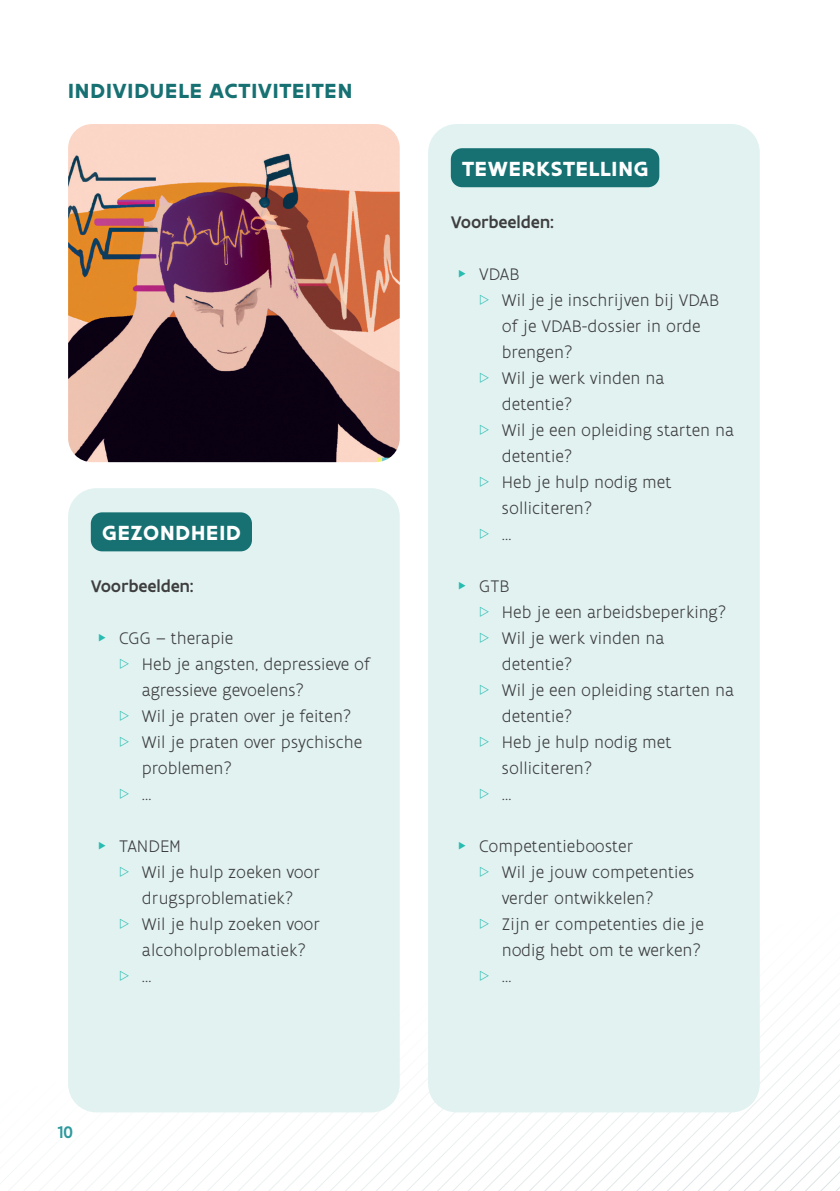
<style>
.page{position:relative;width:840px;height:1191px;background:#fff}
.page>*{position:absolute;margin:0;border:0;box-sizing:border-box;transform-origin:0 0}
.t1{font:700 22px "Flanders Art Sans";letter-spacing:.035em;color:#fff}
.t2{font:700 22px "Flanders Art Sans";letter-spacing:.03em;color:#177173}
.t3{font:300 18px/26px "Flanders Art Sans";color:#3e3e3f}
.t4{font:500 18px "Flanders Art Sans";color:#3e3e3f}
.t5{font:500 18px "Flanders Art Sans";color:#2d999d}
</style>
<div class="page">
<svg style="left:635px;top:987px;width:204px;height:204px"></svg>
<svg style="left:651px;top:1002px;width:188px;height:189px"></svg>
<div style="left:68px;top:488px;width:331px;height:624px;background:#e1f2f1;border-radius:28px"></div>
<div style="left:91px;top:512px;width:161px;height:39px;background:#177173;border-radius:11px"></div>
<div style="left:428px;top:124px;width:331px;height:988px;background:#e1f2f1;border-radius:28px"></div>
<div style="left:450px;top:148px;width:209px;height:39px;background:#177173;border-radius:11px"></div>
<img style="left:68px;top:124px;width:331px;height:338px">
<p class="t2" style="left:68px;top:77px;width:285px">INDIVIDUELE ACTIVITEITEN</p>
<p class="t1" style="left:102px;top:519px;width:140px">GEZONDHEID</p>
<p class="t4" style="left:91px;top:575px;width:104px">Voorbeelden:</p>
<p class="t3" style="left:142px;top:625px;width:230px;text-indent:-23px">CGG – therapie<br>Heb je angsten, depressieve of agressieve gevoelens?<br>Wil je praten over je feiten?<br>Wil je praten over psychische problemen?<br>…</p>
<p class="t3" style="left:142px;top:833px;width:180px;text-indent:-23px">TANDEM<br>Wil je hulp zoeken voor drugsproblematiek?<br>Wil je hulp zoeken voor alcoholproblematiek?<br>…</p>
<p class="t5" style="left:58px;top:1121px;width:16px">10</p>
<p class="t1" style="left:462px;top:155px;width:187px">TEWERKSTELLING</p>
<p class="t4" style="left:450px;top:211px;width:104px">Voorbeelden:</p>
<p class="t3" style="left:501px;top:261px;width:234px;text-indent:-23px">VDAB<br>Wil je je inschrijven bij VDAB of je VDAB-dossier in orde brengen?<br>Wil je werk vinden na detentie?<br>Wil je een opleiding starten na detentie?<br>Heb je hulp nodig met solliciteren?<br>…</p>
<p class="t3" style="left:501px;top:573px;width:234px;text-indent:-23px">GTB<br>Heb je een arbeidsbeperking?<br>Wil je werk vinden na detentie?<br>Wil je een opleiding starten na detentie?<br>Heb je hulp nodig met solliciteren?<br>…</p>
<p class="t3" style="left:501px;top:833px;width:203px;text-indent:-23px">Competentiebooster<br>Wil je jouw competenties verder ontwikkelen?<br>Zijn er competenties die je nodig hebt om te werken? …</p>
</div>
